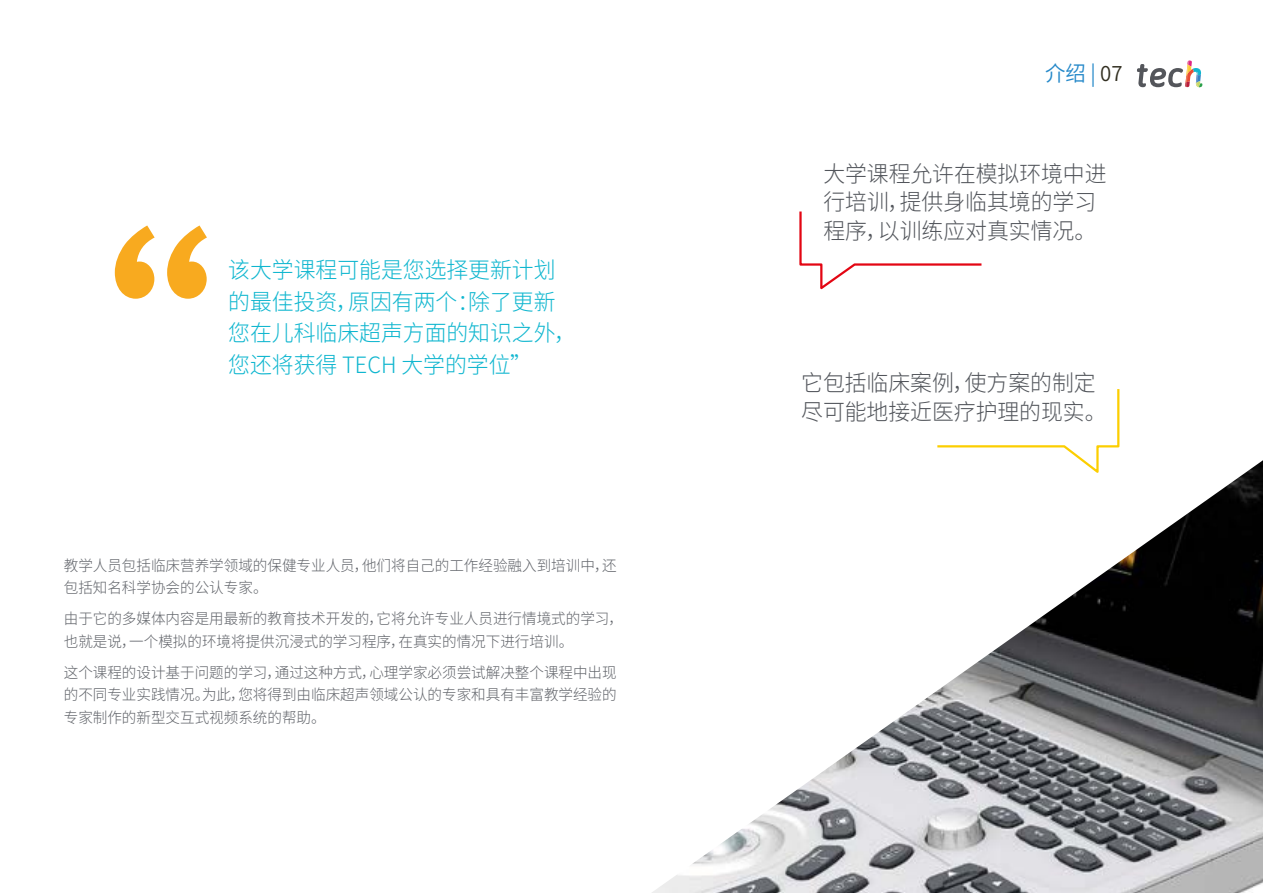
<style>
.page{position:relative;width:1263px;height:893px;background:#fff}
.page>*{position:absolute;margin:0;border:0;box-sizing:border-box;transform-origin:0 0}
.t1{font:300 22.5px/28.5px "Source Han Sans CN";color:#52555b}
.t2{font:300 22.5px/31.5px "Source Han Sans CN";color:#0fb6cf}
.t3{font:21px "Source Han Sans CN";color:#2488c9}
.t4{font:300 15px/22.5px "Source Han Sans CN";color:#61646a}
.s1{color:#312e20}
</style>
<div class="page">
<img style="left:652px;top:460px;width:611px;height:433px">
<svg style="left:115px;top:225px;width:92px;height:74px"></svg>
<svg style="left:935px;top:389px;width:185px;height:87px"></svg>
<svg style="left:799px;top:211px;width:183px;height:79px"></svg>
<svg style="left:1137px;top:61px;width:65px;height:27px"></svg>
<h1 class="t2" style="left:228px;top:255px;width:349px">该大学课程可能是您选择更新计划的最佳投资，原因有两个：除了更新您在儿科临床超声方面的知识之外，您还将获得 TECH 大学的学位”</h1>
<p class="t4" style="left:64px;top:554px;width:554px">教学人员包括临床营养学领域的保健专业人员，他们将自己的工作经验融入到培训中，还包括知名科学协会的公认专家。</p>
<p class="t4" style="left:64px;top:608px;width:561px">由于它的多媒体内容是用最新的教育技术开发的，它将允许专业人员进行情境式的学习，也就是说，一个模拟的环境将提供沉浸式的学习程序，在真实的情况下进行培训。</p>
<p class="t4" style="left:64px;top:661px;width:554px;text-align:justify">这个课程的设计基于问题的学习，通过这种方式，心理学家必须尝试解决整个课程中出现的不同专业实践情况。为此，您将得到由临床超声领域公认的专家和具有丰富教学经验的专家制作的新型交互式视频系统的帮助。</p>
<h2 class="t3" style="left:1045px;top:61px;width:79px">介绍 | <span class="s1">07</span></h2>
<h1 class="t1" style="left:823px;top:160px;width:285px">大学课程允许在模拟环境中进行培训，提供身临其境的学习程序，以训练应对真实情况。</h1>
<h1 class="t1" style="left:801px;top:369px;width:307px">它包括临床案例，使方案的制定尽可能地接近医疗护理的现实。</h1>
</div>
